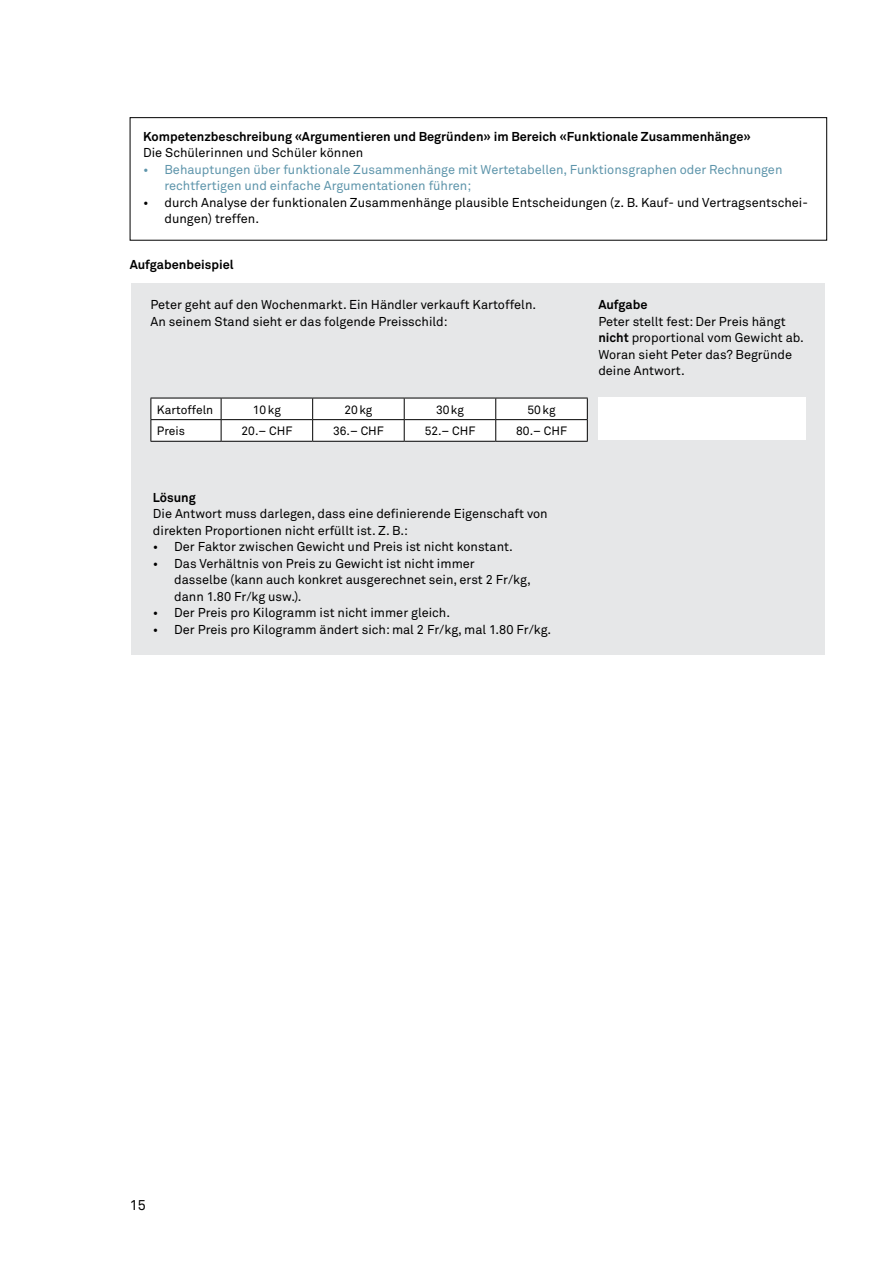
<style>
.page{position:relative;width:893px;height:1263px;background:#fff}
.page>*{position:absolute;margin:0;border:0;box-sizing:border-box;transform-origin:0 0}
.t1{font:14.25px "Akkurat";color:#000}
.t2{font:12.75px/16.5px "Akkurat";color:#000}
.t3{font:12.75px/16.5px "Akkurat";color:#5e95ab}
.t4{font:700 12.75px "Akkurat";color:#000}
.t5{font:12px "Akkurat";color:#000}
.s1{font-weight:700}
</style>
<div class="page">
<div style="left:130px;top:117px;width:697px;height:124px;border:1px solid #000"></div>
<div style="left:132px;top:283px;width:693px;height:371px;background:#e6e7e8"></div>
<svg style="left:151px;top:398px;width:437px;height:43px;background:#f1f1f1"></svg>
<hr style="left:151px;top:441px;width:70px;height:1px;background:#000">
<hr style="left:221px;top:441px;width:92px;height:1px;background:#000">
<hr style="left:313px;top:441px;width:91px;height:1px;background:#000">
<hr style="left:404px;top:441px;width:92px;height:1px;background:#000">
<hr style="left:496px;top:441px;width:92px;height:1px;background:#000">
<div style="left:598px;top:398px;width:208px;height:42px;background:#fff"></div>
<p class="t4" style="left:143px;top:128px;width:609px">Kompetenzbeschreibung «Argumentieren und Begründen» im Bereich «Funktionale Zusammenhänge»</p>
<p class="t2" style="left:143px;top:144px;width:222px">Die Schülerinnen und Schüler können</p>
<p class="t3" style="left:164px;top:161px;width:619px;text-indent:-21px">• Behauptungen über funktionale Zusammenhänge mit Wertetabellen, Funktionsgraphen oder Rechnungen rechtfertigen und einfache Argumentationen führen;</p>
<p class="t2" style="left:164px;top:194px;width:645px;text-indent:-21px">• durch Analyse der funktionalen Zusammenhänge plausible Entscheidungen (z. B. Kauf- und Vertragsentschei&shy;dungen) treffen.</p>
<p class="t4" style="left:130px;top:256px;width:106px">Aufgabenbeispiel</p>
<p class="t2" style="left:151px;top:296px;width:387px">Peter geht auf den Wochenmarkt. Ein Händler verkauft Kartoffeln.<br>An seinem Stand sieht er das folgende Preisschild:</p>
<p class="t5" style="left:157px;top:402px;width:58px">Kartoffeln</p>
<p class="t5" style="left:253px;top:402px;width:29px">10kg</p>
<p class="t5" style="left:344px;top:402px;width:29px">20kg</p>
<p class="t5" style="left:436px;top:402px;width:29px">30kg</p>
<p class="t5" style="left:528px;top:402px;width:29px">50kg</p>
<p class="t5" style="left:157px;top:423px;width:30px">Preis</p>
<p class="t5" style="left:242px;top:423px;width:52px">20.– CHF</p>
<p class="t5" style="left:333px;top:423px;width:52px">36.– CHF</p>
<p class="t5" style="left:425px;top:423px;width:52px">52.– CHF</p>
<p class="t5" style="left:516px;top:423px;width:52px">80.– CHF</p>
<p class="t4" style="left:153px;top:489px;width:44px">Lösung</p>
<p class="t2" style="left:153px;top:505px;width:396px">Die Antwort muss darlegen, dass eine definierende Eigenschaft von direkten Proportionen nicht erfüllt ist. Z. B.:</p>
<p class="t2" style="left:153px;top:538px;width:362px">• Der Faktor zwischen Gewicht und Preis ist nicht konstant.</p>
<p class="t2" style="left:174px;top:555px;width:358px;text-indent:-21px">• Das Verhältnis von Preis zu Gewicht ist nicht immer dasselbe (kann auch konkret ausgerechnet sein, erst 2 Fr/kg, dann 1.80 Fr/kg usw.).</p>
<p class="t2" style="left:153px;top:604px;width:299px">• Der Preis pro Kilogramm ist nicht immer gleich.</p>
<p class="t2" style="left:153px;top:621px;width:400px">• Der Preis pro Kilogramm ändert sich: mal 2 Fr/kg, mal 1.80 Fr/kg.</p>
<p class="t4" style="left:598px;top:297px;width:51px">Aufgabe</p>
<p class="t2" style="left:598px;top:313px;width:207px">Peter stellt fest: Der Preis hängt <span class="s1">nicht</span> proportional vom Gewicht ab.<br>Woran sieht Peter das? Begründe deine Antwort.</p>
<p class="t1" style="left:130px;top:1195px;width:17px">15</p>
</div>
